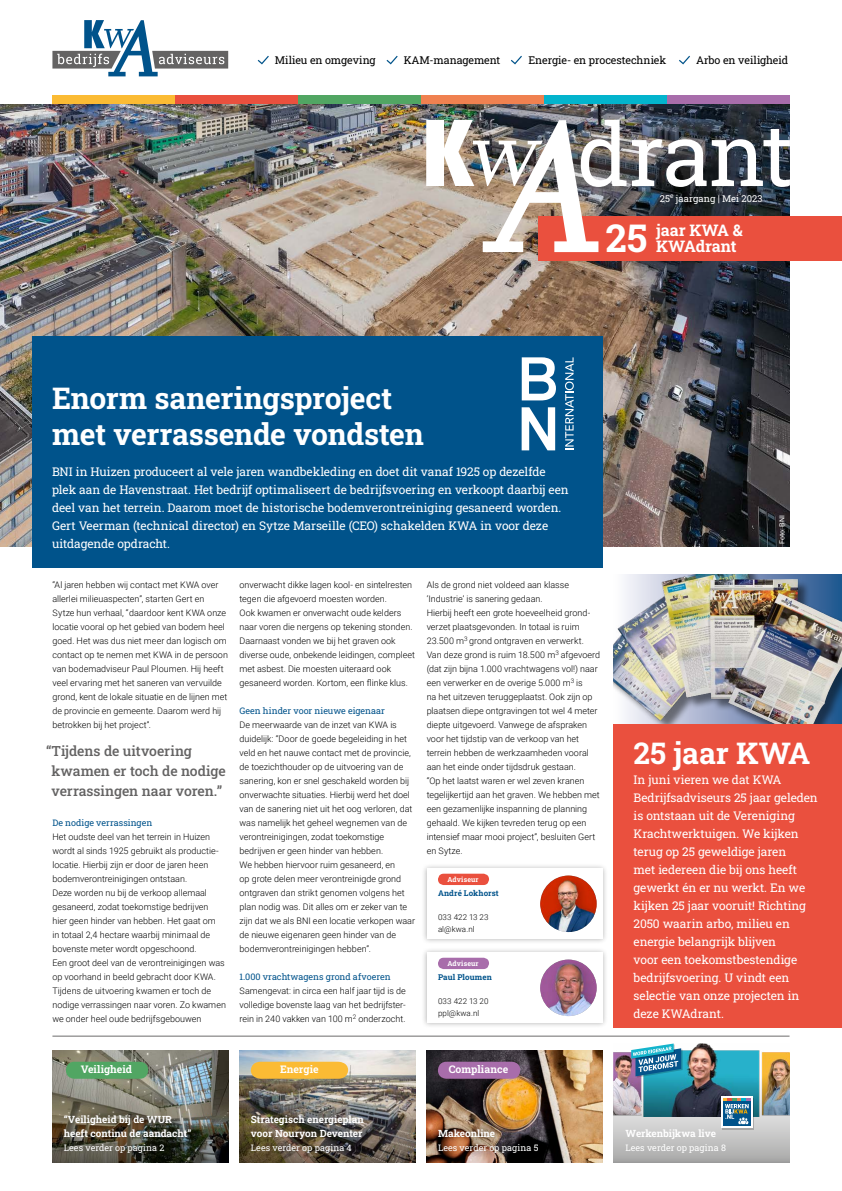
<style>
.page{position:relative;width:842px;height:1191px;background:#fff}
.page>*{position:absolute;margin:0;border:0;box-sizing:border-box;transform-origin:0 0}
.Body{font:700 38.5px "Roboto Slab";color:#fff}
.Kop{font:700 30px/36px "Roboto Slab";letter-spacing:-.01em;color:#fff}
.Body-2{font:700 16px/16px "Roboto Slab";letter-spacing:-.005em;color:#fff}
.Quote_klein{font:500 14px/20px "Roboto Slab";letter-spacing:-.005em;color:#646363}
.Intro_diap{font:12px/18px "Roboto Slab";letter-spacing:-.005em;color:#fff}
.t1{font:10.8px "Roboto Slab";letter-spacing:-.005em;color:#000}
.t2{font:700 10.5px "Roboto Slab";color:#fff}
.Inhoudsopgave{font:700 10px/14px "Roboto Slab";color:#fff}
.Kop-2{font:9.5px "Roboto Slab";letter-spacing:.005em;color:#fff}
.Body-3{font:300 9px/14px "Roboto";color:#000}
.Tussenkop_blauw{font:9px "Roboto Slab";color:#00538b}
.Inhoudsopgave_verwijzing{font:9px "Roboto Slab";letter-spacing:.005em;color:#fff}
.Telefoon_e-mail{font:300 8px "Roboto";letter-spacing:.01em;color:#000}
.Naam_Schrijver{font:700 8px "Roboto Slab";letter-spacing:.01em;color:#00538b}
.t3{font:700 7px "Roboto Slab";letter-spacing:.015em;color:#fff}
.Bijschrift{font:7px "Roboto";letter-spacing:.015em;color:#fff}
</style>
<div class="page">
<div style="left:52px;top:95px;width:123px;height:10px;background:#fbbb34"></div>
<div style="left:175px;top:95px;width:123px;height:10px;background:#ea503e"></div>
<div style="left:298px;top:95px;width:123px;height:10px;background:#51a663"></div>
<div style="left:421px;top:95px;width:123px;height:10px;background:#f08150"></div>
<div style="left:544px;top:95px;width:123px;height:10px;background:#03b4cd"></div>
<div style="left:667px;top:95px;width:122px;height:10px;background:#a86dab"></div>
<svg style="left:52px;top:20px;width:176px;height:56px"></svg>
<img style="left:0;top:105px;width:789px;height:441px">
<div style="left:539px;top:216px;width:303px;height:44px;background:#ea503e"></div>
<img style="left:427px;top:1050px;width:175px;height:112px">
<img style="left:240px;top:1050px;width:175px;height:28px">
<img style="left:614px;top:1043px;width:175px;height:35px">
<img style="left:52px;top:1050px;width:176px;height:28px">
<img style="left:52px;top:1078px;width:176px;height:84px">
<img style="left:240px;top:1078px;width:175px;height:84px">
<hr style="left:52px;top:1035px;width:737px;height:1px;background:#646363">
<img style="left:614px;top:1078px;width:175px;height:84px">
<img style="left:426px;top:120px;width:364px;height:132px">
<svg style="left:722px;top:1098px;width:32px;height:32px"></svg>
<svg style="left:721px;top:1096px;width:31px;height:32px"></svg>
<svg style="left:723px;top:1124px;width:27px;height:2px"></svg>
<svg style="left:723px;top:1098px;width:27px;height:26px"></svg>
<svg style="left:631px;top:1043px;width:51px;height:34px"></svg>
<svg style="left:258px;top:56px;width:11px;height:8px"></svg>
<svg style="left:386px;top:56px;width:12px;height:8px"></svg>
<svg style="left:511px;top:56px;width:11px;height:8px"></svg>
<svg style="left:679px;top:56px;width:11px;height:8px"></svg>
<svg style="left:251px;top:1061px;width:97px;height:17px"></svg>
<div style="left:438px;top:1061px;width:82px;height:17px;background:#a86dab;border-radius:9px"></div>
<div style="left:66px;top:1061px;width:82px;height:17px;background:#51a663;border-radius:9px"></div>
<div style="left:429px;top:1120px;width:118px;height:41px;background:#000;opacity:.75"></div>
<div style="left:32px;top:336px;width:570px;height:232px;background:#00538b"></div>
<div style="left:421px;top:862px;width:187px;height:82px;background:#000;opacity:.3"></div>
<div style="left:427px;top:868px;width:175px;height:70px;background:#fff"></div>
<img style="left:540px;top:875px;width:57px;height:57px;border-radius:28px">
<div style="left:438px;top:873px;width:51px;height:12px;background:#ea503e;border-radius:6px"></div>
<div style="left:421px;top:946px;width:187px;height:82px;background:#000;opacity:.3"></div>
<div style="left:427px;top:952px;width:175px;height:70px;background:#fff"></div>
<img style="left:540px;top:959px;width:57px;height:57px;border-radius:28px">
<div style="left:438px;top:957px;width:51px;height:12px;background:#a86dab;border-radius:6px"></div>
<svg style="left:565px;top:357px;width:9px;height:93px"></svg>
<svg style="left:522px;top:357px;width:34px;height:43px"></svg>
<svg style="left:522px;top:407px;width:33px;height:43px"></svg>
<img style="left:614px;top:574px;width:228px;height:149px">
<div style="left:614px;top:723px;width:228px;height:304px;background:#ea503e"></div>
<p class="t1" style="left:275px;top:53px;width:102px">Milieu en omgeving</p>
<p class="t1" style="left:404px;top:53px;width:98px">KAM-management</p>
<p class="t1" style="left:528px;top:53px;width:139px">Energie- en procestechniek</p>
<p class="t1" style="left:696px;top:53px;width:94px">Arbo en veiligheid</p>
<p class="Kop-2" style="left:660px;top:192px;width:104px">25<sup>e</sup> jaargang | Mei 2023</p>
<p class="Body" style="left:606px;top:211px;width:43px">25</p>
<p class="Body-2" style="left:656px;top:221px;width:88px">jaar KWA &amp;<br>KWAdrant</p>
<p class="Kop" style="left:52px;top:379px;width:373px">Enorm saneringsproject met verrassende vondsten</p>
<p class="Intro_diap" style="left:52px;top:462px;width:518px">BNI in Huizen produceert al vele jaren wandbekleding en doet dit vanaf 1925 op dezelfde plek aan de Havenstraat. Het bedrijf optimaliseert de bedrijfsvoering en verkoopt daarbij een deel van het terrein. Daarom moet de historische bodemverontreiniging gesaneerd worden.<br>Gert Veerman (technical director) en Sytze Marseille (CEO) schakelden KWA in voor deze uitdagende opdracht.</p>
<p class="Bijschrift" style="left:777px;top:544px;width:31px;rotate:-90deg">Foto: BNI</p>
<p class="Body-3" style="left:52px;top:577px;width:177px">“Al jaren hebben wij contact met KWA over allerlei milieuaspecten”, starten Gert en Sytze hun verhaal, “daardoor kent KWA onze locatie vooral op het gebied van bodem heel goed. Het was dus niet meer dan logisch om contact op te nemen met KWA in de persoon van bodemadviseur Paul Ploumen. Hij heeft veel ervaring met het saneren van vervuilde grond, kent de lokale situatie en de lijnen met de provincie en gemeente. Daarom werd hij betrokken bij het project”.</p>
<p class="Body-3" style="left:240px;top:577px;width:177px">onverwacht dikke lagen kool- en sintelresten tegen die afgevoerd moesten worden.<br>Ook kwamen er onverwacht oude kelders naar voren die nergens op tekening stonden.<br>Daarnaast vonden we bij het graven ook diverse oude, onbekende leidingen, compleet met asbest. Die moesten uiteraard ook gesaneerd worden. Kortom, een flinke klus.</p>
<p class="Tussenkop_blauw" style="left:240px;top:705px;width:147px">Geen hinder voor nieuwe eigenaar</p>
<p class="Body-3" style="left:240px;top:717px;width:177px">De meerwaarde van de inzet van KWA is duidelijk: “Door de goede begeleiding in het veld en het nauwe contact met de provincie, de toezichthouder op de uitvoering van de sanering, kon er snel geschakeld worden bij onverwachte situaties. Hierbij werd het doel van de sanering niet uit het oog verloren, dat was namelijk het geheel wegnemen van de verontreinigingen, zodat toekomstige bedrijven er geen hinder van hebben.<br>We hebben hiervoor ruim gesaneerd, en<br>op grote delen meer verontreinigde grond ontgraven dan strikt genomen volgens het plan nodig was. Dit alles om er zeker van te zijn dat we als BNI een locatie verkopen waar de nieuwe eigenaren geen hinder van de bodemverontreinigingen hebben”.</p>
<p class="Tussenkop_blauw" style="left:240px;top:971px;width:153px">1.000 vrachtwagens grond afvoeren</p>
<p class="Body-3" style="left:240px;top:983px;width:168px;text-align:justify">Samengevat: in circa een half jaar tijd is de volledige bovenste laag van het bedrijfster&shy;rein in 240 vakken van 100 m<sup>2</sup> onderzocht.</p>
<p class="Body-3" style="left:427px;top:577px;width:175px">Als de grond niet voldeed aan klasse ‘Industrie’ is sanering gedaan.<br>Hierbij heeft een grote hoeveelheid grond&shy;verzet plaatsgevonden. In totaal is ruim 23.500 m<sup>3</sup> grond ontgraven en verwerkt.<br>Van deze grond is ruim 18.500 m<sup>3</sup> afgevoerd (dat zijn bijna 1.000 vrachtwagens vol!) naar een verwerker en de overige 5.000 m<sup>3</sup> is<br>na het uitzeven teruggeplaatst. Ook zijn op plaatsen diepe ontgravingen tot wel 4 meter diepte uitgevoerd. Vanwege de afspraken voor het tijdstip van de verkoop van het terrein hebben de werkzaamheden vooral aan het einde onder tijdsdruk gestaan.<br>“Op het laatst waren er wel zeven kranen tegelijkertijd aan het graven. We hebben met een gezamenlijke inspanning de planning gehaald. We kijken tevreden terug op een intensief maar mooi project”, besluiten Gert en Sytze.</p>
<p class="Quote_klein" style="left:51px;top:741px;width:176px;text-indent:-5px">“Tijdens de uitvoering kwamen er toch de nodige verrassingen naar voren.”</p>
<p class="Kop" style="left:634px;top:734px;width:178px">25 jaar KWA</p>
<p class="Intro_diap" style="left:634px;top:770px;width:186px">In juni vieren we dat KWA<br>Bedrijfsadviseurs 25 jaar geleden is ontstaan uit de Vereniging<br>Krachtwerktuigen. We kijken terug op 25 geweldige jaren<br>met iedereen die bij ons heeft gewerkt én er nu werkt. En we kijken 25 jaar vooruit! Richting<br>2050 waarin arbo, milieu en energie belangrijk blijven<br>voor een toekomstbestendige bedrijfsvoering. U vindt een selectie van onze projecten in deze KWAdrant.</p>
<p class="Tussenkop_blauw" style="left:52px;top:817px;width:101px">De nodige verrassingen</p>
<p class="Body-3" style="left:52px;top:829px;width:175px">Het oudste deel van het terrein in Huizen wordt al sinds 1925 gebruikt als productie&shy;locatie. Hierbij zijn er door de jaren heen bodemverontreinigingen ontstaan.<br>Deze worden nu bij de verkoop allemaal gesaneerd, zodat toekomstige bedrijven<br>hier geen hinder van hebben. Het gaat om<br>in totaal 2,4 hectare waarbij minimaal de bovenste meter wordt opgeschoond.<br>Een groot deel van de verontreinigingen was op voorhand in beeld gebracht door KWA.<br>Tijdens de uitvoering kwamen er toch de nodige verrassingen naar voren. Zo kwamen we onder heel oude bedrijfsgebouwen</p>
<p class="t3" style="left:447px;top:874px;width:33px">Adviseur</p>
<p class="Naam_Schrijver" style="left:438px;top:887px;width:62px">André Lokhorst</p>
<p class="Telefoon_e-mail" style="left:438px;top:911px;width:52px">033 422 13 23</p>
<p class="Telefoon_e-mail" style="left:438px;top:923px;width:38px">al@kwa.nl</p>
<p class="t3" style="left:447px;top:958px;width:33px">Adviseur</p>
<p class="Naam_Schrijver" style="left:438px;top:971px;width:55px">Paul Ploumen</p>
<p class="Telefoon_e-mail" style="left:438px;top:995px;width:52px">033 422 13 20</p>
<p class="Telefoon_e-mail" style="left:438px;top:1007px;width:43px">ppl@kwa.nl</p>
<p class="t2" style="left:81px;top:1062px;width:53px">Veiligheid</p>
<p class="t2" style="left:280px;top:1062px;width:40px">Energie</p>
<p class="t2" style="left:449px;top:1062px;width:61px">Compliance</p>
<p class="Inhoudsopgave" style="left:64px;top:1112px;width:129px">“Veiligheid bij de WUR heeft continu de aandacht”</p>
<p class="Inhoudsopgave_verwijzing" style="left:64px;top:1141px;width:102px">Lees verder op pagina 2</p>
<p class="Inhoudsopgave" style="left:251px;top:1112px;width:114px">Strategisch energieplan voor Nouryon Deventer</p>
<p class="Inhoudsopgave_verwijzing" style="left:251px;top:1141px;width:102px">Lees verder op pagina 4</p>
<p class="Inhoudsopgave" style="left:438px;top:1126px;width:59px">Makeonline</p>
<p class="Inhoudsopgave_verwijzing" style="left:438px;top:1141px;width:102px">Lees verder op pagina 5</p>
<p class="Inhoudsopgave" style="left:625px;top:1126px;width:92px">Werkenbijkwa live</p>
<p class="Inhoudsopgave_verwijzing" style="left:625px;top:1141px;width:102px">Lees verder op pagina 8</p>
</div>
